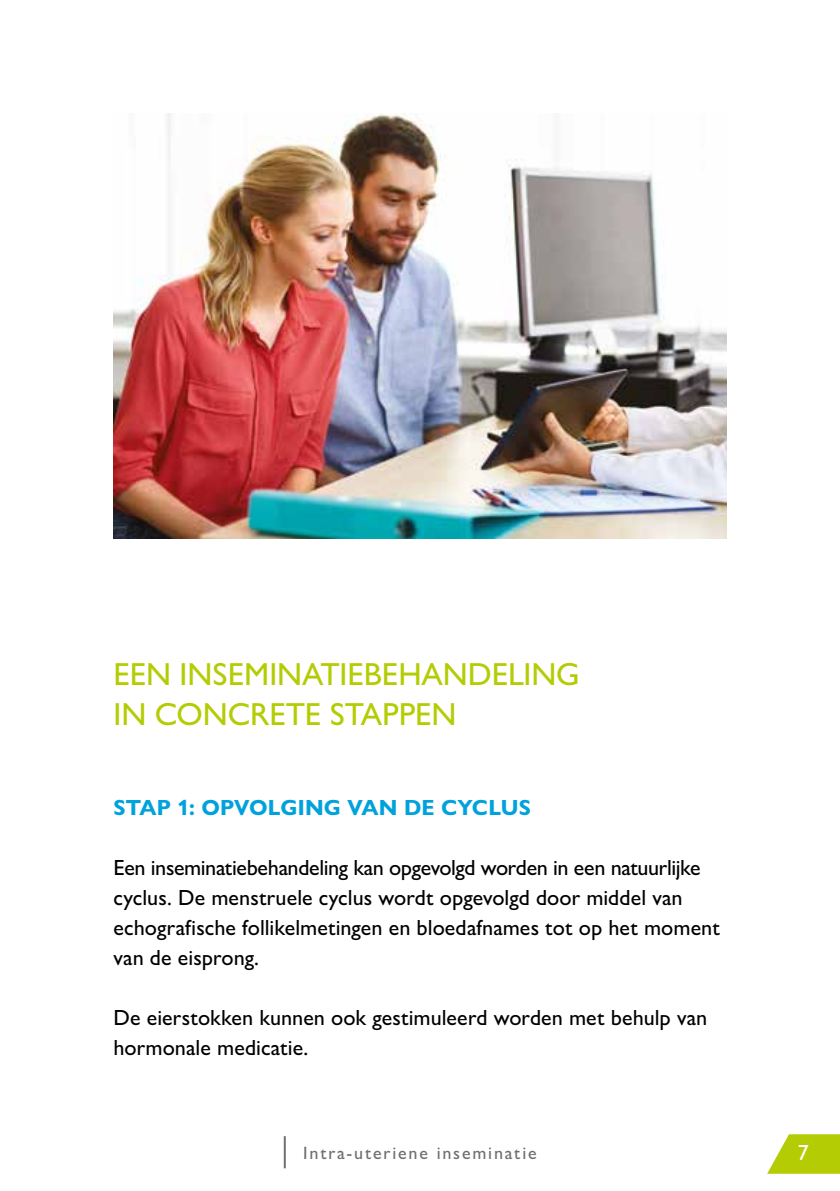
<style>
.page{position:relative;width:840px;height:1191px;background:#fff}
.page>*{position:absolute;margin:0;border:0;box-sizing:border-box;transform-origin:0 0}
.t1{font:500 32px/40px "Gill Sans Nova";letter-spacing:-.005em;color:#b4cc04}
.t2{font:500 22px/30px "Gill Sans Nova";color:#000}
.t3{font:700 22px "Gill Sans Nova";letter-spacing:.01em;color:#00a2dc}
.t4{font:500 22px "Gill Sans Nova";color:#fff}
.t5{font:500 18px "Gill Sans Nova";letter-spacing:.1em;color:#706f6f}
</style>
<div class="page">
<svg style="left:767px;top:1134px;width:72px;height:39px"></svg>
<hr style="left:283px;top:1136px;width:2px;height:32px;background:#706f6f">
<img style="left:113px;top:113px;width:613px;height:426px">
<h1 class="t1" style="left:113px;top:653px;width:467px">EEN INSEMINATIEBEHANDELING<br>IN CONCRETE STAPPEN</h1>
<p class="t3" style="left:113px;top:793px;width:419px">STAP 1: OPVOLGING VAN DE CYCLUS</p>
<p class="t2" style="left:113px;top:852px;width:607px">Een inseminatiebehandeling kan opgevolgd worden in een natuurlijke cyclus. De menstruele cyclus wordt opgevolgd door middel van echografische follikelmetingen en bloedafnames tot op het moment van de eisprong.</p>
<p class="t2" style="left:113px;top:1002px;width:595px">De eierstokken kunnen ook gestimuleerd worden met behulp van hormonale medicatie.</p>
<p class="t5" style="left:303px;top:1141px;width:235px">Intra-uteriene inseminatie</p>
<p class="t4" style="left:797px;top:1138px;width:12px">7</p>
</div>
